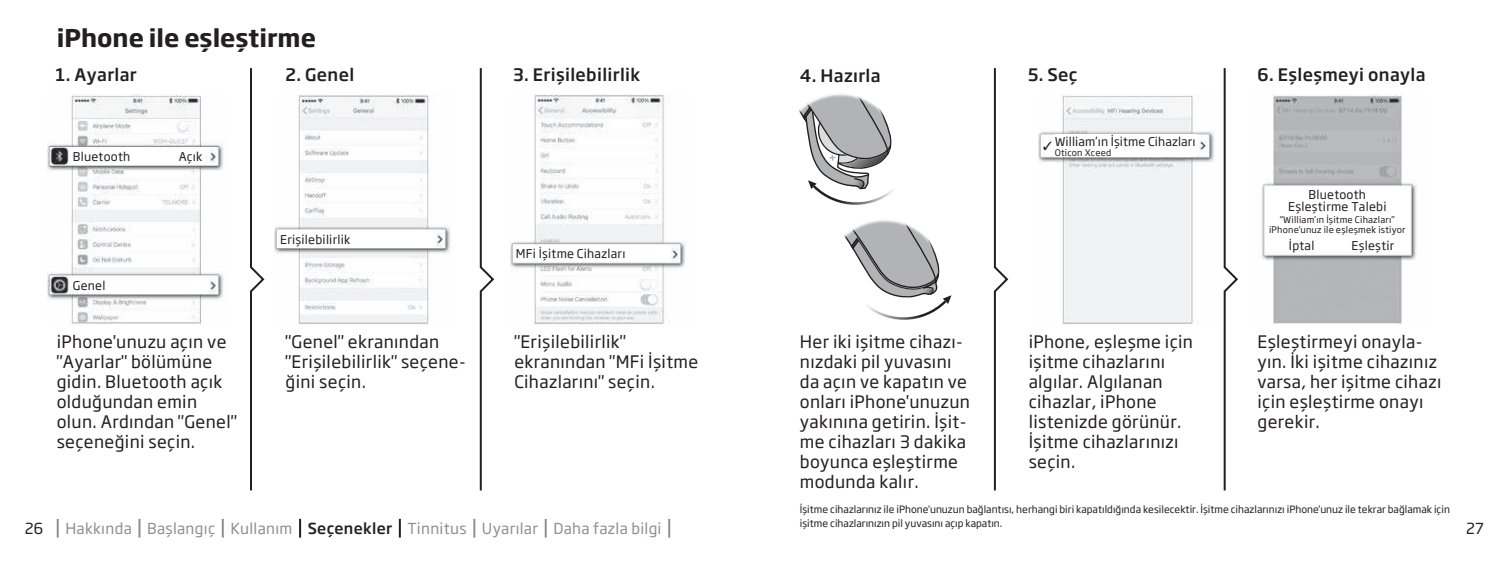
<style>
.page{position:relative;width:1509px;height:562px;background:#fff}
.page>*{position:absolute;margin:0;border:0;box-sizing:border-box;transform-origin:0 0}
.t1{font:700 24px "Soho Gothic Pro";color:#231f20}
.t2{font:17px/20px "Soho Gothic Pro";letter-spacing:.02em;color:#231f20}
.t3{font:500 17px "Soho Gothic Pro";letter-spacing:.02em;color:#231f20}
.t4{font:15px "Soho Gothic Pro";letter-spacing:.02em;color:#928e8b}
.t5{font:15px "Soho Gothic Pro";color:#231f20}
.t6{font:12px/12px "Soho Gothic Pro";letter-spacing:.02em;color:#231f20;text-align:center}
.t7{font:10px/14px "Soho Gothic Pro";color:#231f20}
.t8{font:9px/10px "Soho Gothic Pro";letter-spacing:.02em;color:#231f20;text-align:center}
.s1{font-weight:500;color:#231f20}
</style>
<div class="page">
<svg style="left:798px;top:94px;width:153px;height:226px"></svg>
<svg style="left:250px;top:68px;width:15px;height:423px"></svg>
<svg style="left:993px;top:68px;width:16px;height:423px"></svg>
<svg style="left:479px;top:68px;width:16px;height:423px"></svg>
<svg style="left:1223px;top:68px;width:15px;height:423px"></svg>
<img style="left:48px;top:94px;width:176px;height:230px">
<img style="left:275px;top:94px;width:176px;height:230px">
<img style="left:510px;top:94px;width:176px;height:230px">
<img style="left:1038px;top:94px;width:177px;height:230px">
<img style="left:1261px;top:94px;width:156px;height:230px">
<svg style="left:57px;top:518px;width:2px;height:19px"></svg>
<svg style="left:138px;top:518px;width:2px;height:19px"></svg>
<svg style="left:222px;top:518px;width:2px;height:19px"></svg>
<svg style="left:299px;top:518px;width:2px;height:19px"></svg>
<svg style="left:399px;top:518px;width:2px;height:19px"></svg>
<svg style="left:473px;top:518px;width:2px;height:19px"></svg>
<svg style="left:544px;top:518px;width:2px;height:19px"></svg>
<svg style="left:668px;top:518px;width:2px;height:19px"></svg>
<div style="left:73px;top:148px;width:103px;height:17px;background:#fff"></div>
<div style="left:73px;top:276px;width:134px;height:17px;background:#fff"></div>
<div style="left:280px;top:230px;width:152px;height:17px;background:#fff"></div>
<div style="left:516px;top:245px;width:152px;height:16px;background:#fff"></div>
<div style="left:1054px;top:134px;width:142px;height:23px;background:#fff"></div>
<div style="left:1264px;top:189px;width:145px;height:45px;background:#fff"></div>
<div style="left:1264px;top:235px;width:74px;height:14px;background:#fff"></div>
<div style="left:1335px;top:235px;width:74px;height:14px;background:#fff"></div>
<div style="left:179px;top:148px;width:30px;height:17px;background:#fff"></div>
<svg style="left:1043px;top:142px;width:8px;height:8px"></svg>
<h1 class="t1" style="left:57px;top:19px;width:261px">iPhone ile eşleştirme</h1>
<p class="t3" style="left:56px;top:61px;width:83px">1. Ayarlar</p>
<p class="t3" style="left:285px;top:61px;width:70px">2. Genel</p>
<p class="t3" style="left:513px;top:61px;width:129px">3. Erişilebilirlik</p>
<p class="t6" style="left:73px;top:150px;width:59px">Bluetooth</p>
<p class="t6" style="left:73px;top:278px;width:34px">Genel</p>
<p class="t6" style="left:179px;top:150px;width:25px">Açık</p>
<p class="t6" style="left:280px;top:232px;width:72px">Erişilebilirlik</p>
<p class="t6" style="left:516px;top:247px;width:111px">MFi İşitme Cihazları</p>
<p class="t2" style="left:57px;top:331px;width:181px">iPhone'unuzu açın ve "Ayarlar" bölümüne gidin. Bluetooth açık olduğundan emin olun. Ardından "Genel" seçeneğini seçin.</p>
<p class="t2" style="left:285px;top:331px;width:182px">"Genel" ekranından "Erişilebilirlik" seçene&shy;ğini seçin.</p>
<p class="t2" style="left:514px;top:331px;width:185px">"Erişilebilirlik" ekranından "MFi İşitme<br>Cihazlarını" seçin.</p>
<p class="t3" style="left:799px;top:62px;width:82px">4. Hazırla</p>
<p class="t3" style="left:1027px;top:62px;width:51px">5. Seç</p>
<p class="t3" style="left:1257px;top:62px;width:169px">6. Eşleşmeyi onayla</p>
<p class="t6" style="left:1054px;top:134px;width:142px">William’ın İşitme Cihazları</p>
<p class="t8" style="left:1054px;top:147px;width:58px">Oticon Xceed</p>
<p class="t6" style="left:1287px;top:188px;width:100px">Bluetooth<br>Eşleştirme Talebi</p>
<p class="t8" style="left:1268px;top:214px;width:138px">“William’ın İşitme Cihazları” iPhone'unuz ile eşleşmek istiyor</p>
<p class="t6" style="left:1288px;top:238px;width:27px">İptal</p>
<p class="t6" style="left:1351px;top:238px;width:44px">Eşleştir</p>
<p class="t2" style="left:799px;top:331px;width:172px">Her iki işitme cihazı&shy;nızdaki pil yuvasını da açın ve kapatın ve onları iPhone'unuzun yakınına getirin. İşit&shy;me cihazları 3 dakika boyunca eşleştirme modunda kalır.</p>
<p class="t2" style="left:1028px;top:330px;width:166px">iPhone, eşleşme için işitme cihazlarını algılar. Algılanan cihazlar, iPhone listenizde görünür.<br>İşitme cihazlarınızı seçin.</p>
<p class="t2" style="left:1257px;top:330px;width:185px">Eşleştirmeyi onayla&shy;yın. İki işitme cihazınız varsa, her işitme cihazı için eşleştirme onayı gerekir.</p>
<p class="t7" style="left:799px;top:501px;width:651px">İşitme cihazlarınız ile iPhone'unuzun bağlantısı, herhangi biri kapatıldığında kesilecektir. İşitme cihazlarınızı iPhone'unuz ile tekrar bağlamak için işitme cihazlarınızın pil yuvasını açıp kapatın.</p>
<p class="t5" style="left:25px;top:516px;width:20px">26</p>
<p class="t4" style="left:65px;top:516px;width:597px">Hakkında Başlangıç Kullanım <span class="s1">Seçenekler</span> Tinnitus Uyarılar Daha fazla bilgi</p>
<p class="t5" style="left:1465px;top:516px;width:19px">27</p>
</div>
